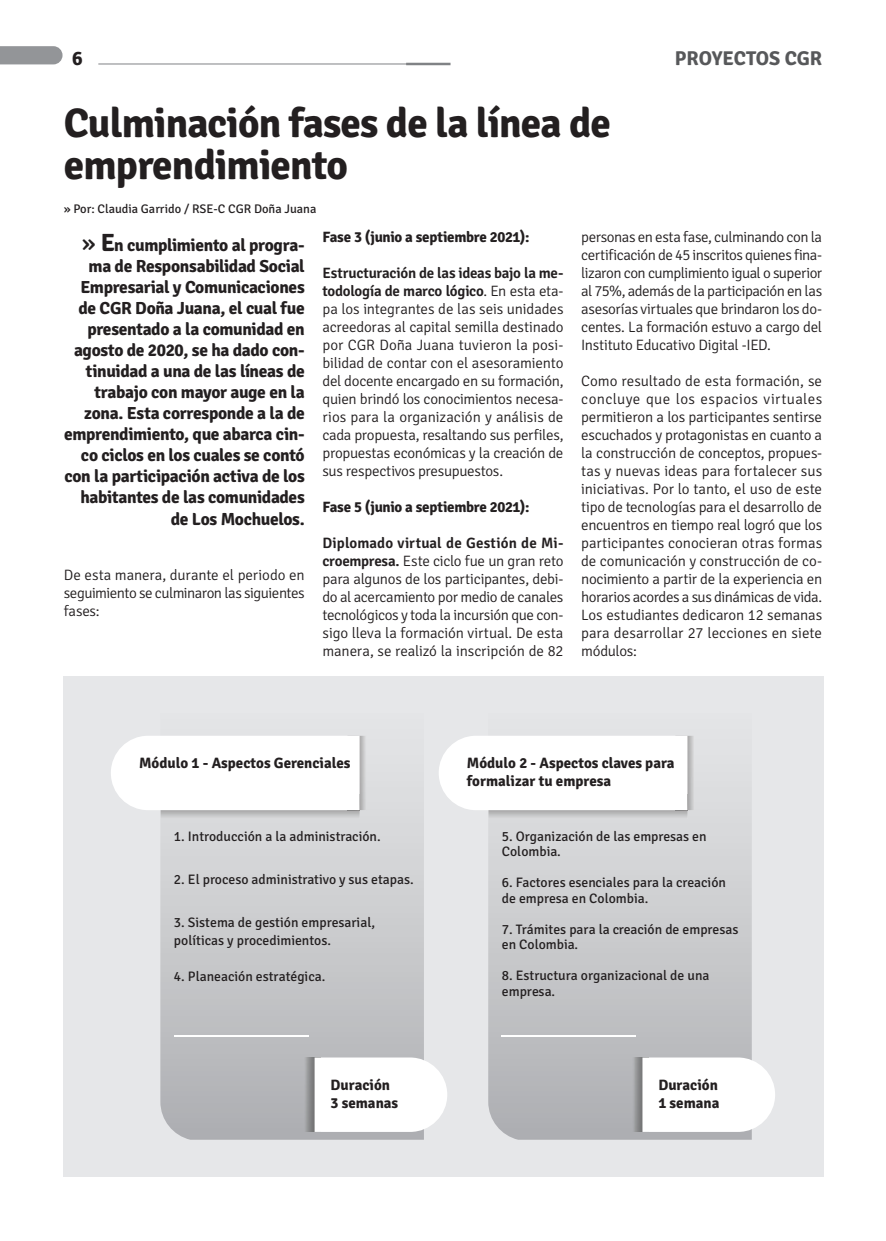
<style>
.page{position:relative;width:886px;height:1241px;background:#fff}
.page>*{position:absolute;margin:0;border:0;box-sizing:border-box;transform-origin:0 0}
.t1{font:700 41.25px/42px "Signika";letter-spacing:-.02em;color:#231f20}
.t2{font:700 20px "Signika";letter-spacing:-.005em;color:#57585a}
.t3{font:700 20px "Signika";color:#231f20}
.t4{font:700 17.5px/21px "Signika";letter-spacing:-.02em;color:#231f20;text-align:right}
.t5{font:300 15px/18px "Signika";letter-spacing:-.015em;color:#231f20;text-align:justify}
.t6{font:700 15px/18px "Signika";color:#231f20}
.t7{font:700 15px "Signika";letter-spacing:-.02em;color:#231f20}
.t8{font:13.75px/15.5px "Signika";color:#231f20}
.t9{font:12.5px "Signika";color:#231f20}
.s1{font-weight:400;font-size:25px}
.s2{font-size:25px}
.s3{font-weight:600}
</style>
<div class="page">
<svg style="left:0;top:46px;width:63px;height:18px"></svg>
<hr style="left:98px;top:64px;width:328px;height:1px;background:#808285">
<hr style="left:406px;top:63px;width:44px;height:2px;background:#808285">
<div style="left:63px;top:676px;width:760px;height:500px;background:#e6e7e9"></div>
<svg style="left:160px;top:787px;width:264px;height:352px"></svg>
<img style="left:161px;top:810px;width:199px;height:8px">
<img style="left:305px;top:1057px;width:10px;height:74px">
<img style="left:360px;top:735px;width:6px;height:75px">
<hr style="left:174px;top:1035px;width:134px;height:1px;background:#fff">
<div style="left:111px;top:736px;width:249px;height:74px;background:#fff"></div>
<div style="left:315px;top:1057px;width:132px;height:74px;background:#fff"></div>
<svg style="left:488px;top:802px;width:264px;height:337px"></svg>
<img style="left:488px;top:810px;width:199px;height:8px">
<img style="left:633px;top:1057px;width:9px;height:74px">
<img style="left:687px;top:735px;width:7px;height:75px">
<hr style="left:502px;top:1035px;width:134px;height:1px;background:#fff">
<div style="left:439px;top:736px;width:248px;height:74px;background:#fff"></div>
<svg style="left:642px;top:1057px;width:133px;height:74px"></svg>
<h2 class="t3" style="left:72px;top:46px;width:12px">6</h2>
<h2 class="t2" style="left:675px;top:46px;width:149px">PROYECTOS CGR</h2>
<h1 class="t1" style="left:64px;top:103px;width:549px">Culminación fases de la línea de emprendimiento</h1>
<p class="t9" style="left:64px;top:202px;width:254px">» Por: Claudia Garrido / RSE-C CGR Doña Juana</p>
<p class="t4" style="left:64px;top:235px;width:242px"><span class="s1">»</span> <span class="s2">E</span>n cumplimiento al progra&shy;ma de Responsabilidad Social<br>Empresarial y Comunicaciones de CGR Doña Juana, el cual fue presentado a la comunidad en agosto de 2020, se ha dado con&shy;tinuidad a una de las líneas de trabajo con mayor auge en la zona. Esta corresponde a la de emprendimiento, que abarca cin&shy;co ciclos en los cuales se contó con la participación activa de los habitantes de las comunidades de Los Mochuelos.</p>
<p class="t7" style="left:322px;top:228px;width:208px">Fase 3 (junio a septiembre 2021):</p>
<p class="t5" style="left:322px;top:264px;width:242px"><span class="s3">Estructuración de las ideas bajo la me&shy;todología de marco lógico</span>. En esta eta&shy;pa los integrantes de las seis unidades acreedoras al capital semilla destinado por CGR Doña Juana tuvieron la posi&shy;bilidad de contar con el asesoramiento del docente encargado en su formación, quien brindó los conocimientos necesa&shy;rios para la organización y análisis de cada propuesta, resaltando sus perfiles, propuestas económicas y la creación de sus respectivos presupuestos.</p>
<p class="t7" style="left:322px;top:498px;width:208px">Fase 5 (junio a septiembre 2021):</p>
<p class="t5" style="left:322px;top:534px;width:242px"><span class="s3">Diplomado virtual de Gestión de Mi&shy;croempresa.</span> Este ciclo fue un gran reto para algunos de los participantes, debi&shy;do al acercamiento por medio de canales tecnológicos y toda la incursión que con&shy;sigo lleva la formación virtual. De esta manera, se realizó la inscripción de 82</p>
<p class="t5" style="left:581px;top:228px;width:242px">personas en esta fase, culminando con la certificación de 45 inscritos quienes fina&shy;lizaron con cumplimiento igual o superior al 75%, además de la participación en las asesorías virtuales que brindaron los do&shy;centes. La formación estuvo a cargo del Instituto Educativo Digital -IED.</p>
<p class="t5" style="left:581px;top:372px;width:242px">Como resultado de esta formación, se concluye que los espacios virtuales permitieron a los participantes sentirse escuchados y protagonistas en cuanto a la construcción de conceptos, propues&shy;tas y nuevas ideas para fortalecer sus iniciativas. Por lo tanto, el uso de este tipo de tecnologías para el desarrollo de encuentros en tiempo real logró que los participantes conocieran otras formas de comunicación y construcción de co&shy;nocimiento a partir de la experiencia en horarios acordes a sus dinámicas de vida.<br>Los estudiantes dedicaron 12 semanas para desarrollar 27 lecciones en siete módulos:</p>
<p class="t5" style="left:64px;top:566px;width:242px">De esta manera, durante el periodo en seguimiento se culminaron las siguientes fases:</p>
<p class="t6" style="left:139px;top:754px;width:213px">Módulo 1 - Aspectos Gerenciales</p>
<p class="t6" style="left:467px;top:754px;width:209px">Módulo 2 - Aspectos claves para formalizar tu empresa</p>
<p class="t8" style="left:174px;top:828px;width:208px">1. Introducción a la administración.</p>
<p class="t8" style="left:174px;top:871px;width:241px">2. El proceso administrativo y sus etapas.</p>
<p class="t8" style="left:174px;top:913px;width:203px;line-height:18px">3. Sistema de gestión empresarial, políticas y procedimientos.</p>
<p class="t8" style="left:174px;top:968px;width:153px">4. Planeación estratégica.</p>
<p class="t8" style="left:502px;top:828px;width:206px">5. Organización de las empresas en<br>Colombia.</p>
<p class="t8" style="left:502px;top:874px;width:226px">6. Factores esenciales para la creación de empresa en Colombia.</p>
<p class="t8" style="left:502px;top:921px;width:238px">7. Trámites para la creación de empresas en Colombia.</p>
<p class="t8" style="left:502px;top:967px;width:209px">8. Estructura organizacional de una empresa.</p>
<p class="t6" style="left:330px;top:1076px;width:69px">Duración<br>3 semanas</p>
<p class="t6" style="left:658px;top:1076px;width:63px">Duración<br>1 semana</p>
</div>
